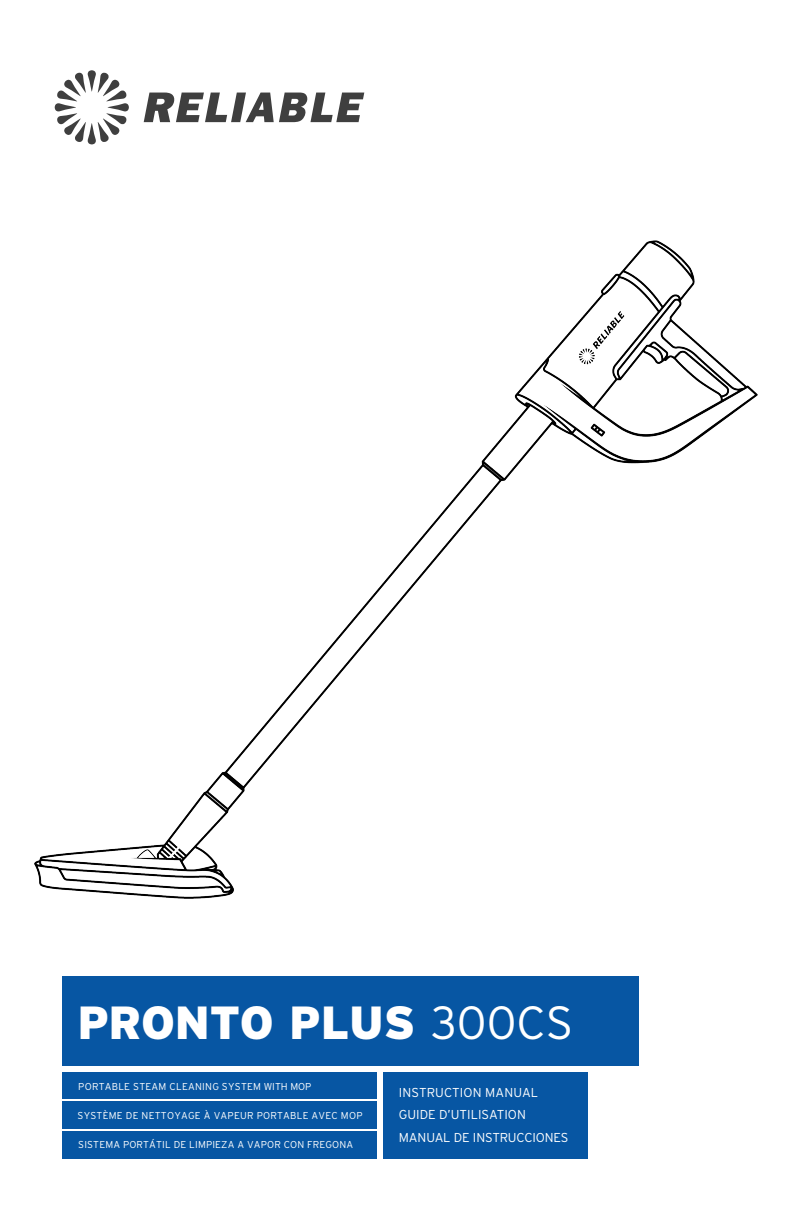
<style>
.page{position:relative;width:792px;height:1224px;background:#fff}
.page>*{position:absolute;margin:0;border:0;box-sizing:border-box;transform-origin:0 0}
.t1{font:900 46.4px "Interstate";letter-spacing:-.01em;color:#fff}
.t2{font:300 13px/22.4px "Interstate";color:#fff}
.t3{font:300 10px "Interstate";letter-spacing:.025em;color:#fff}
.s1{font-weight:300}
</style>
<div class="page">
<div style="left:383px;top:1073px;width:205px;height:86px;background:#0756a3"></div>
<div style="left:62px;top:1073px;width:314px;height:26px;background:#0756a3"></div>
<div style="left:62px;top:1102px;width:314px;height:27px;background:#0756a3"></div>
<div style="left:62px;top:1132px;width:314px;height:27px;background:#0756a3"></div>
<div style="left:62px;top:976px;width:577px;height:90px;background:#0756a3"></div>
<svg style="left:55px;top:70px;width:74px;height:74px"></svg>
<svg style="left:144px;top:93px;width:220px;height:29px"></svg>
<img style="left:35px;top:240px;width:722px;height:658px">
<h1 class="t1" style="left:78px;top:996px;width:497px">PRONTO PLUS <span class="s1">300CS</span></h1>
<p class="t3" style="left:78px;top:1081px;width:235px">PORTABLE STEAM CLEANING SYSTEM WITH MOP</p>
<p class="t3" style="left:78px;top:1110px;width:286px">SYSTÈME DE NETTOYAGE À VAPEUR PORTABLE AVEC MOP</p>
<p class="t3" style="left:78px;top:1139px;width:276px">SISTEMA PORTÁTIL DE LIMPIEZA A VAPOR CON FREGONA</p>
<h2 class="t2" style="left:399px;top:1081px;width:171px">INSTRUCTION MANUAL<br>GUIDE D’UTILISATION<br>MANUAL DE INSTRUCCIONES</h2>
</div>
